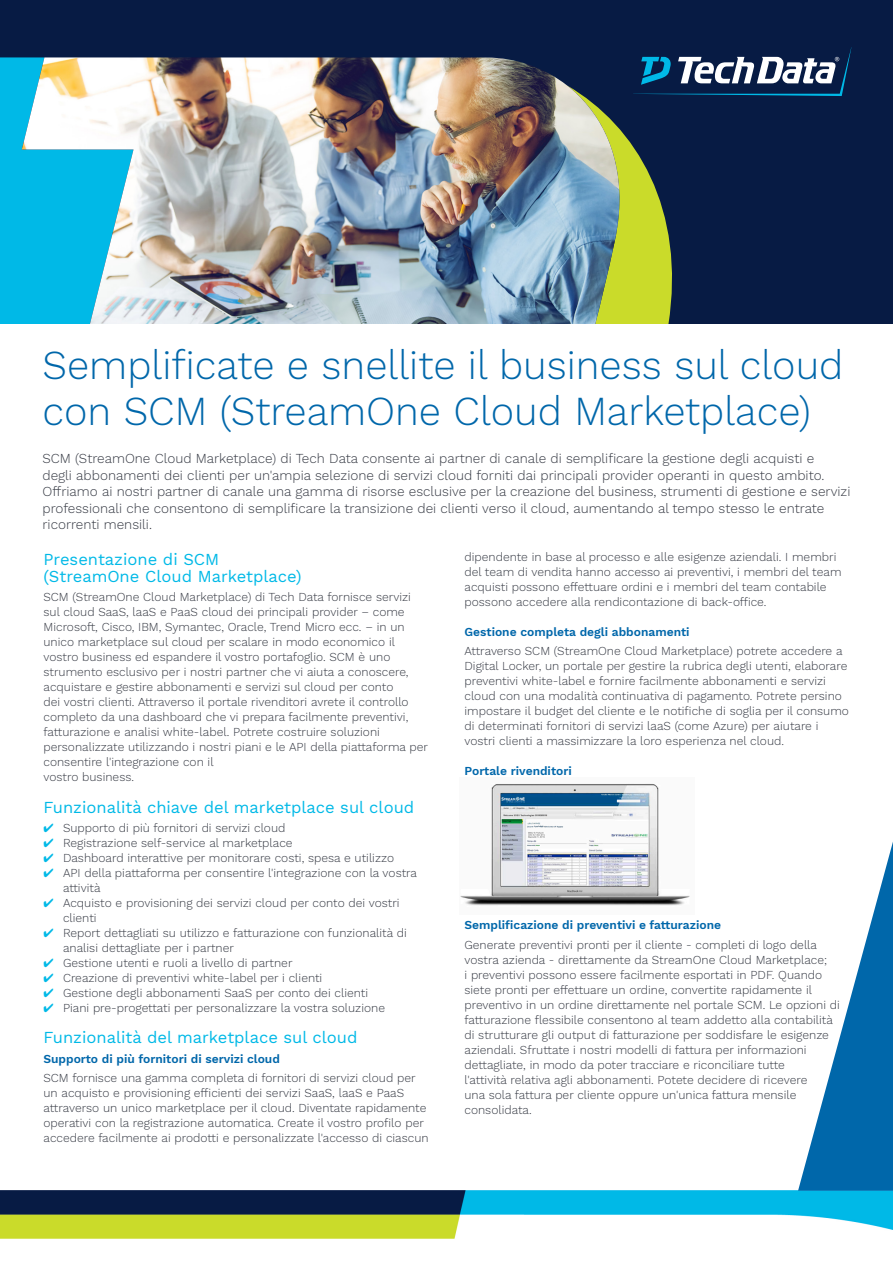
<style>
.page{position:relative;width:893px;height:1263px;background:#fff}
.page>*{position:absolute;margin:0;border:0;box-sizing:border-box;transform-origin:0 0}
.t1{font:300 40.5px/46.5px "Work Sans";color:#0067aa}
.t2{font:16.5px/16.5px "Work Sans";color:#00b9e7}
.t3{font:300 13.5px/16.5px "Work Sans";color:#323640}
.t4{font:300 12px/15px "Work Sans";color:#323640}
.t5{font:600 12px "Work Sans";color:#0067aa}
.s1{color:#00b9e7}
</style>
<div class="page">
<img style="left:460px;top:784px;width:230px;height:122px">
<img style="left:0;top:1191px;width:893px;height:48px">
<div style="left:0;top:0;width:893px;height:325px;background:#071b44"></div>
<div style="left:0;top:57px;width:22px;height:267px;background:#00b9e7"></div>
<img style="left:22px;top:57px;width:545px;height:267px">
<svg style="left:567px;top:49px;width:284px;height:275px"></svg>
<div style="left:0;top:324px;width:893px;height:295px;background:#fff"></div>
<svg style="left:798px;top:842px;width:95px;height:349px"></svg>
<p class="t1" style="left:43px;top:344px;width:802px">Semplificate e snellite il business sul cloud con SCM (StreamOne Cloud Marketplace)</p>
<p class="t3" style="left:43px;top:451px;width:809px">SCM (StreamOne Cloud Marketplace) di Tech Data consente ai partner di canale di semplificare la gestione degli acquisti e<br>degli abbonamenti dei clienti per un'ampia selezione di servizi cloud forniti dai principali provider operanti in questo ambito.<br>Offriamo ai nostri partner di canale una gamma di risorse esclusive per la creazione del business, strumenti di gestione e servizi professionali che consentono di semplificare la transizione dei clienti verso il cloud, aumentando al tempo stesso le entrate ricorrenti mensili.</p>
<p class="t2" style="left:44px;top:552px;width:260px">Presentazione di SCM (StreamOne Cloud Marketplace)</p>
<p class="t4" style="left:44px;top:590px;width:386px">SCM (StreamOne Cloud Marketplace) di Tech Data fornisce servizi sul cloud SaaS, laaS e PaaS cloud dei principali provider – come Microsoft, Cisco, IBM, Symantec, Oracle, Trend Micro ecc. – in un unico marketplace sul cloud per scalare in modo economico il vostro business ed espandere il vostro portafoglio. SCM è uno strumento esclusivo per i nostri partner che vi aiuta a conoscere, acquistare e gestire abbonamenti e servizi sul cloud per conto<br>dei vostri clienti. Attraverso il portale rivenditori avrete il controllo completo da una dashboard che vi prepara facilmente preventivi, fatturazione e analisi white-label. Potrete costruire soluzioni personalizzate utilizzando i nostri piani e le API della piattaforma per consentire l'integrazione con il</p>
<p class="t4" style="left:44px;top:770px;width:92px">vostro business.</p>
<p class="t2" style="left:44px;top:799px;width:372px">Funzionalità chiave del marketplace sul cloud</p>
<p class="t4" style="left:44px;top:821px;width:243px"><span class="s1">✔</span> Supporto di più fornitori di servizi cloud</p>
<p class="t4" style="left:44px;top:836px;width:251px"><span class="s1">✔</span> Registrazione self-service al marketplace</p>
<p class="t4" style="left:44px;top:851px;width:352px"><span class="s1">✔</span> Dashboard interattive per monitorare costi, spesa e utilizzo</p>
<p class="t4" style="left:63px;top:866px;width:356px;text-indent:-19px"><span class="s1">✔</span> API della piattaforma per consentire l'integrazione con la vostra attività</p>
<p class="t4" style="left:63px;top:896px;width:338px;text-indent:-19px"><span class="s1">✔</span> Acquisto e provisioning dei servizi cloud per conto dei vostri clienti</p>
<p class="t4" style="left:63px;top:926px;width:345px;text-indent:-19px"><span class="s1">✔</span> Report dettagliati su utilizzo e fatturazione con funzionalità di analisi dettagliate per i partner</p>
<p class="t4" style="left:44px;top:956px;width:251px"><span class="s1">✔</span> Gestione utenti e ruoli a livello di partner</p>
<p class="t4" style="left:44px;top:971px;width:280px"><span class="s1">✔</span> Creazione di preventivi white-label per i clienti</p>
<p class="t4" style="left:44px;top:986px;width:326px"><span class="s1">✔</span> Gestione degli abbonamenti SaaS per conto dei clienti</p>
<p class="t4" style="left:44px;top:1001px;width:343px"><span class="s1">✔</span> Piani pre-progettati per personalizzare la vostra soluzione</p>
<p class="t2" style="left:44px;top:1030px;width:316px">Funzionalità del marketplace sul cloud</p>
<p class="t5" style="left:44px;top:1051px;width:238px">Supporto di più fornitori di servizi cloud</p>
<p class="t4" style="left:44px;top:1071px;width:387px">SCM fornisce una gamma completa di fornitori di servizi cloud per un acquisto e provisioning efficienti dei servizi SaaS, laaS e PaaS attraverso un unico marketplace per il cloud. Diventate rapidamente operativi con la registrazione automatica. Create il vostro profilo per accedere facilmente ai prodotti e personalizzate l'accesso di ciascun</p>
<p class="t4" style="left:464px;top:550px;width:379px">dipendente in base al processo e alle esigenze aziendali. I membri del team di vendita hanno accesso ai preventivi, i membri del team acquisti possono effettuare ordini e i membri del team contabile possono accedere alla rendicontazione di back-office.</p>
<p class="t5" style="left:464px;top:625px;width:227px">Gestione completa degli abbonamenti</p>
<p class="t4" style="left:464px;top:644px;width:386px">Attraverso SCM (StreamOne Cloud Marketplace) potrete accedere a Digital Locker, un portale per gestire la rubrica degli utenti, elaborare preventivi white-label e fornire facilmente abbonamenti e servizi cloud con una modalità continuativa di pagamento. Potrete persino impostare il budget del cliente e le notifiche di soglia per il consumo di determinati fornitori di servizi laaS (come Azure) per aiutare i vostri clienti a massimizzare la loro esperienza nel cloud.</p>
<p class="t5" style="left:464px;top:764px;width:109px">Portale rivenditori</p>
<p class="t5" style="left:464px;top:918px;width:258px">Semplificazione di preventivi e fatturazione</p>
<p class="t4" style="left:464px;top:937px;width:377px">Generate preventivi pronti per il cliente - completi di logo della vostra azienda - direttamente da StreamOne Cloud Marketplace;<br>i preventivi possono essere facilmente esportati in PDF. Quando siete pronti per effettuare un ordine, convertite rapidamente il preventivo in un ordine direttamente nel portale SCM. Le opzioni di fatturazione flessibile consentono al team addetto alla contabilità di strutturare gli output di fatturazione per soddisfare le esigenze aziendali. Sfruttate i nostri modelli di fattura per informazioni dettagliate, in modo da poter tracciare e riconciliare tutte<br>l'attività relativa agli abbonamenti. Potete decidere di ricevere<br>una sola fattura per cliente oppure un'unica fattura mensile consolidata.</p>
</div>
